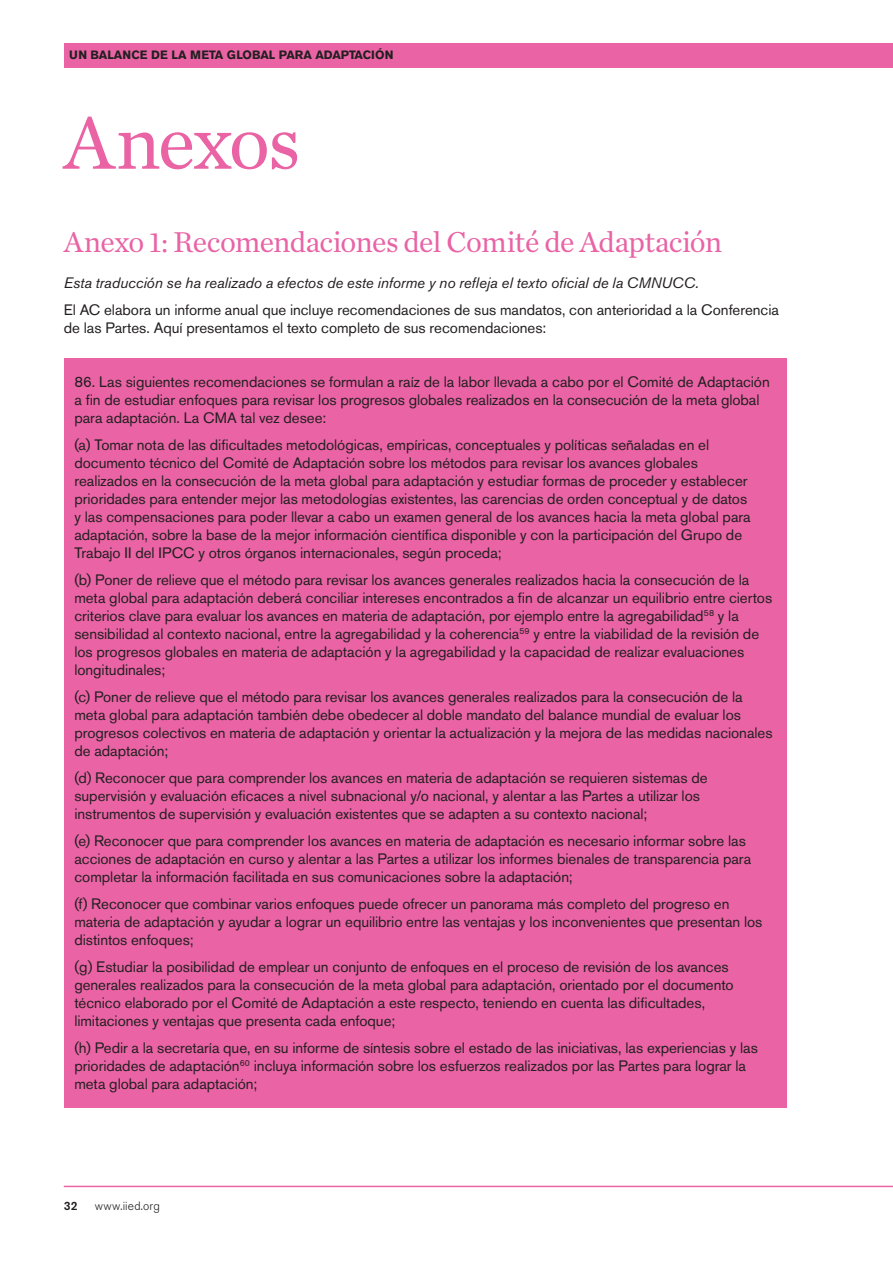
<style>
.page{position:relative;width:893px;height:1263px;background:#fff}
.page>*{position:absolute;margin:0;border:0;box-sizing:border-box;transform-origin:0 0}
.t1{font:78px "Chronicle Text G1";letter-spacing:-.03em;color:#e963a5}
.t2{font:30px "Chronicle Text G1";letter-spacing:-.025em;color:#e963a5}
.t3{font:15px/18px "Akzidenz Grotesk BE";color:#231f20}
.t4{font:italic 15px "Akzidenz Grotesk BE";letter-spacing:-.005em;color:#231f20}
.t5{font:700 12px "Akzidenz Grotesk BE";color:#231f20}
.t6{font:300 12px "Akzidenz Grotesk BE";letter-spacing:.015em;color:#231f20}
.t7{font:500 12px "Akzidenz Grotesk BE";color:#231f20}
</style>
<div class="page">
<div style="left:65px;top:43px;width:828px;height:24px;background:#e963a5"></div>
<hr style="left:64px;top:1186px;width:829px;height:1px;background:#e963a5">
<div style="left:64px;top:358px;width:723px;height:750px;background:#e963a5"></div>
<p class="t5" style="left:69px;top:48px;width:326px">UN BALANCE DE LA META GLOBAL PARA ADAPTACIÓN</p>
<h1 class="t1" style="left:64px;top:84px;width:239px">Anexos</h1>
<h2 class="t2" style="left:64px;top:219px;width:660px">Anexo 1: Recomendaciones del Comité de Adaptación</h2>
<p class="t4" style="left:64px;top:274px;width:637px">Esta traducción se ha realizado a efectos de este informe y no refleja el texto oficial de la CMNUCC.</p>
<p class="t3" style="left:64px;top:301px;width:717px">El AC elabora un informe anual que incluye recomendaciones de sus mandatos, con anterioridad a la Conferencia de las Partes. Aquí presentamos el texto completo de sus recomendaciones:</p>
<p class="t3" style="left:74px;top:373px;width:697px">86. Las siguientes recomendaciones se formulan a raíz de la labor llevada a cabo por el Comité de Adaptación a fin de estudiar enfoques para revisar los progresos globales realizados en la consecución de la meta global para adaptación. La CMA tal vez desee:</p>
<p class="t3" style="left:74px;top:436px;width:678px">(a) Tomar nota de las dificultades metodológicas, empíricas, conceptuales y políticas señaladas en el documento técnico del Comité de Adaptación sobre los métodos para revisar los avances globales realizados en la consecución de la meta global para adaptación y estudiar formas de proceder y establecer prioridades para entender mejor las metodologías existentes, las carencias de orden conceptual y de datos y las compensaciones para poder llevar a cabo un examen general de los avances hacia la meta global para adaptación, sobre la base de la mejor información científica disponible y con la participación del Grupo de Trabajo II del IPCC y otros órganos internacionales, según proceda;</p>
<p class="t3" style="left:74px;top:571px;width:699px">(b) Poner de relieve que el método para revisar los avances generales realizados hacia la consecución de la meta global para adaptación deberá conciliar intereses encontrados a fin de alcanzar un equilibrio entre ciertos criterios clave para evaluar los avances en materia de adaptación, por ejemplo entre la agregabilidad<sup>58</sup> y la sensibilidad al contexto nacional, entre la agregabilidad y la coherencia<sup>59</sup> y entre la viabilidad de la revisión de los progresos globales en materia de adaptación y la agregabilidad y la capacidad de realizar evaluaciones longitudinales;</p>
<p class="t3" style="left:74px;top:688px;width:700px">(c) Poner de relieve que el método para revisar los avances generales realizados para la consecución de la meta global para adaptación también debe obedecer al doble mandato del balance mundial de evaluar los progresos colectivos en materia de adaptación y orientar la actualización y la mejora de las medidas nacionales de adaptación;</p>
<p class="t3" style="left:74px;top:769px;width:635px">(d) Reconocer que para comprender los avances en materia de adaptación se requieren sistemas de supervisión y evaluación eficaces a nivel subnacional y/o nacional, y alentar a las Partes a utilizar los instrumentos de supervisión y evaluación existentes que se adapten a su contexto nacional;</p>
<p class="t3" style="left:74px;top:832px;width:678px">(e) Reconocer que para comprender los avances en materia de adaptación es necesario informar sobre las acciones de adaptación en curso y alentar a las Partes a utilizar los informes bienales de transparencia para completar la información facilitada en sus comunicaciones sobre la adaptación;</p>
<p class="t3" style="left:74px;top:895px;width:690px">(f) Reconocer que combinar varios enfoques puede ofrecer un panorama más completo del progreso en materia de adaptación y ayudar a lograr un equilibrio entre las ventajas y los inconvenientes que presentan los distintos enfoques;</p>
<p class="t3" style="left:74px;top:958px;width:661px">(g) Estudiar la posibilidad de emplear un conjunto de enfoques en el proceso de revisión de los avances generales realizados para la consecución de la meta global para adaptación, orientado por el documento técnico elaborado por el Comité de Adaptación a este respecto, teniendo en cuenta las dificultades, limitaciones y ventajas que presenta cada enfoque;</p>
<p class="t3" style="left:74px;top:1039px;width:685px">(h) Pedir a la secretaría que, en su informe de síntesis sobre el estado de las iniciativas, las experiencias y las prioridades de adaptación<sup>60</sup> incluya información sobre los esfuerzos realizados por las Partes para lograr la meta global para adaptación;</p>
<p class="t7" style="left:64px;top:1199px;width:15px">32</p>
<p class="t6" style="left:95px;top:1199px;width:67px">www.iied.org</p>
</div>
